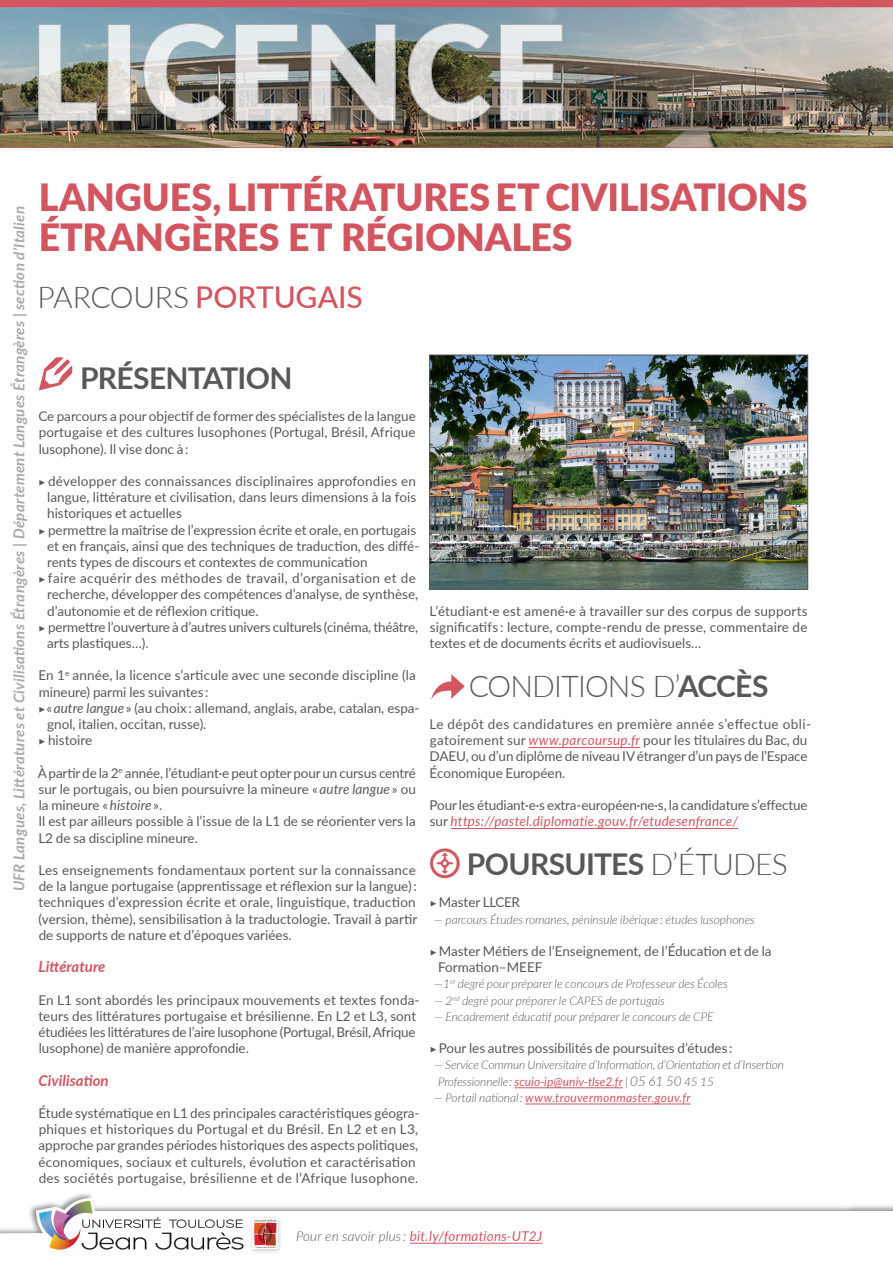
<style>
.page{position:relative;width:893px;height:1263px;background:#fff}
.page>*{position:absolute;margin:0;border:0;box-sizing:border-box;transform-origin:0 0}
.t1{font:75px "Entypo";color:#d25560}
.Titre_mention_LICENC{font:900 37.5px/40.5px "Lato";letter-spacing:-.005em;color:#d25560}
.t2{font:700 30px "Lato";letter-spacing:-.025em;color:#57585a}
.Titre_parcours_LICEN{font:500 30px "Lato";letter-spacing:-.005em;color:#d25560}
.t3{font:300 30px "Lato";letter-spacing:-.025em;color:#57585a}
.UFR{font:italic 700 15px "Lato";letter-spacing:.015em;color:#a8a9ad}
.t4{font:italic 700 15px "Lato";color:#d25560}
.t5{font:13.5px/16.2px "Lato";color:#57585a}
.t6{font:italic 13.5px "Lato";letter-spacing:.02em;color:#d25560}
.t7{font:italic 300 12px/16.2px "Lato";color:#57585a}
.t8{font:italic 12px "Lato";letter-spacing:.025em;color:#d25560}
.s1{font-weight:300;color:#57585a}
.s2{font-family:"Modern Pictograms";font-weight:400;font-size:60px;color:#d25560}
.s3{font-family:"Modern Pictograms"}
.s4{font-style:italic}
.s5{font-weight:700}
.s6{font-style:italic;color:#d25560}
.s7{font-weight:300}
.s8{font-weight:400;color:#d25560}
.s9{font-size:13.5px}
</style>
<div class="page">
<div style="left:0;top:0;width:893px;height:147px;background:#d25560"></div>
<img style="left:0;top:7px;width:893px;height:140px">
<img style="left:38px;top:23px;width:525px;height:99px">
<hr style="left:529px;top:747px;width:111px;height:1px;background:#d25560">
<hr style="left:451px;top:828px;width:287px;height:1px;background:#d25560">
<hr style="left:515px;top:1087px;width:108px;height:1px;background:#d25560">
<hr style="left:525px;top:1103px;width:166px;height:1px;background:#d25560">
<img style="left:431px;top:357px;width:375px;height:230px">
<div style="left:429px;top:355px;width:379px;height:234px;border:1px solid #57585a"></div>
<svg style="left:0;top:1198px;width:893px;height:52px"></svg>
<svg style="left:39px;top:1201px;width:205px;height:48px"></svg>
<img style="left:248px;top:1213px;width:37px;height:39px">
<svg style="left:253px;top:1218px;width:25px;height:31px"></svg>
<svg style="left:254px;top:1219px;width:22px;height:29px"></svg>
<hr style="left:410px;top:1243px;width:132px;height:1px;background:#d25560">
<p class="UFR" style="left:8px;top:891px;width:687px;rotate:-90deg">UFR Langues, Littératures et Civilisations Étrangères | Département Langues Étrangères | section d’Italien</p>
<p class="Titre_mention_LICENC" style="left:39px;top:175px;width:770px">LANGUES, LITTÉRATURES ET CIVILISATIONS<br>ÉTRANGÈRES ET RÉGIONALES</p>
<p class="Titre_parcours_LICEN" style="left:38px;top:275px;width:327px"><span class="s1">PARCOURS</span> PORTUGAIS</p>
<p class="t2" style="left:35px;top:356px;width:259px"><span class="s2">e</span> PRÉSENTATION</p>
<p class="t5" style="left:38px;top:408px;width:379px;text-align:justify">Ce parcours a pour objectif de former des spécialistes de la langue portugaise et des cultures lusophones (Portugal, Brésil, Afrique lusophone). Il vise donc à :</p>
<p class="t5" style="left:47px;top:472px;width:371px;text-align:justify;text-indent:-9px"><span class="s3">&gt;</span> développer des connaissances disciplinaires approfondies en langue, littérature et civilisation, dans leurs dimensions à la fois historiques et actuelles</p>
<p class="t5" style="left:47px;top:521px;width:374px;text-indent:-9px"><span class="s3">&gt;</span> permettre la maîtrise de l’expression écrite et orale, en portugais et en français, ainsi que des techniques de traduction, des diffé&shy;rents types de discours et contextes de communication</p>
<p class="t5" style="left:47px;top:570px;width:373px;text-indent:-9px"><span class="s3">&gt;</span> faire acquérir des méthodes de travail, d’organisation et de recherche, développer des compétences d’analyse, de synthèse, d’autonomie et de réflexion critique.</p>
<p class="t5" style="left:47px;top:618px;width:372px;text-indent:-9px"><span class="s3">&gt;</span> permettre l’ouverture à d’autres univers culturels (cinéma, théâtre, arts plastiques…).</p>
<p class="t5" style="left:38px;top:667px;width:379px">En 1<sup>e</sup> année, la licence s’articule avec une seconde discipline (la mineure) parmi les suivantes :</p>
<p class="t5" style="left:47px;top:699px;width:374px;text-indent:-9px"><span class="s3">&gt;</span>« <span class="s4">autre langue</span> » (au choix : allemand, anglais, arabe, catalan, espa&shy;gnol, italien, occitan, russe).</p>
<p class="t5" style="left:38px;top:732px;width:56px"><span class="s3">&gt;</span> histoire</p>
<p class="t5" style="left:38px;top:764px;width:380px;text-align:justify">À partir de la 2<sup>e</sup> année, l’étudiant·e peut opter pour un cursus centré sur le portugais, ou bien poursuivre la mineure « <span class="s4">autre langue</span> » ou la mineure « <span class="s4">histoire</span> ».</p>
<p class="t5" style="left:38px;top:813px;width:379px">Il est par ailleurs possible à l’issue de la L1 de se réorienter vers la<br>L2 de sa discipline mineure.</p>
<p class="t5" style="left:38px;top:861px;width:380px;text-align:justify">Les enseignements fondamentaux portent sur la connaissance de la langue portugaise (apprentissage et réflexion sur la langue) : techniques d’expression écrite et orale, linguistique, traduction (version, thème), sensibilisation à la traductologie. Travail à partir de supports de nature et d’époques variées.</p>
<p class="t4" style="left:39px;top:956px;width:68px">Littérature</p>
<p class="t5" style="left:38px;top:991px;width:383px">En L1 sont abordés les principaux mouvements et textes fonda&shy;teurs des littératures portugaise et brésilienne. En L2 et L3, sont étudiées les littératures de l’aire lusophone (Portugal, Brésil, Afrique lusophone) de manière approfondie.</p>
<p class="t4" style="left:39px;top:1069px;width:72px">Civilisation</p>
<p class="t5" style="left:38px;top:1104px;width:383px">Étude systématique en L1 des principales caractéristiques géogra&shy;phiques et historiques du Portugal et du Brésil. En L2 et en L3, approche par grandes périodes historiques des aspects politiques, économiques, sociaux et culturels, évolution et caractérisation des sociétés portugaise, brésilienne et de l’Afrique lusophone.</p>
<p class="t5" style="left:430px;top:602px;width:379px;text-align:justify">L’étudiant·e est amené·e à travailler sur des corpus de supports significatifs : lecture, compte-rendu de presse, commentaire de textes et de documents écrits et audiovisuels…</p>
<p class="t1" style="left:427px;top:636px;width:43px">*</p>
<p class="t3" style="left:469px;top:665px;width:301px">CONDITIONS D’<span class="s5">ACCÈS</span></p>
<p class="t5" style="left:430px;top:715px;width:383px">Le dépôt des candidatures en première année s’effectue obli&shy;gatoirement sur <span class="s6">www.parcoursup.fr</span> pour les titulaires du Bac, du DAEU, ou d’un diplôme de niveau IV étranger d’un pays de l’Espace Économique Européen.</p>
<p class="t5" style="left:430px;top:796px;width:380px">Pour les étudiant·e·s extra-européen·ne·s, la candidature s’effectue sur <span class="s6">https://pastel.diplomatie.gouv.fr/etudesenfrance/</span></p>
<p class="t2" style="left:467px;top:842px;width:322px">POURSUITES <span class="s7">D’ÉTUDES</span></p>
<p class="t5" style="left:429px;top:894px;width:92px"><span class="s3">&gt;</span>Master LLCER</p>
<p class="t7" style="left:434px;top:911px;width:322px">— parcours Études romanes, péninsule ibérique : études lusophones</p>
<p class="t5" style="left:438px;top:942px;width:335px;text-indent:-9px"><span class="s3">&gt;</span>Master Métiers de l’Enseignement, de l’Éducation et de la<br>Formation–MEEF</p>
<p class="t7" style="left:434px;top:975px;width:295px">—1<sup>er</sup> degré pour préparer le concours de Professeur des Écoles</p>
<p class="t7" style="left:434px;top:992px;width:232px">— 2<sup>nd</sup> degré pour préparer le CAPES de portugais</p>
<p class="t7" style="left:434px;top:1008px;width:281px">— Encadrement éducatif pour préparer le concours de CPE</p>
<p class="t5" style="left:429px;top:1039px;width:305px"><span class="s3">&gt;</span>Pour les autres possibilités de poursuites d’études :</p>
<p class="t7" style="left:438px;top:1056px;width:347px;text-indent:-4px">— Service Commun Universitaire d’Information, d’Orientation et d’Insertion<br>Professionnelle : <span class="s8">scuio-ip@univ-tlse2.fr</span> | <span class="s9">05 61 50</span> 45 15</p>
<p class="t8" style="left:434px;top:1089px;width:258px"><span class="s1">— Portail national :</span> www.trouvermonmaster.gouv.fr</p>
<p class="t6" style="left:296px;top:1226px;width:248px"><span class="s1">Pour en savoir plus :</span> bit.ly/formations-UT2J</p>
</div>
